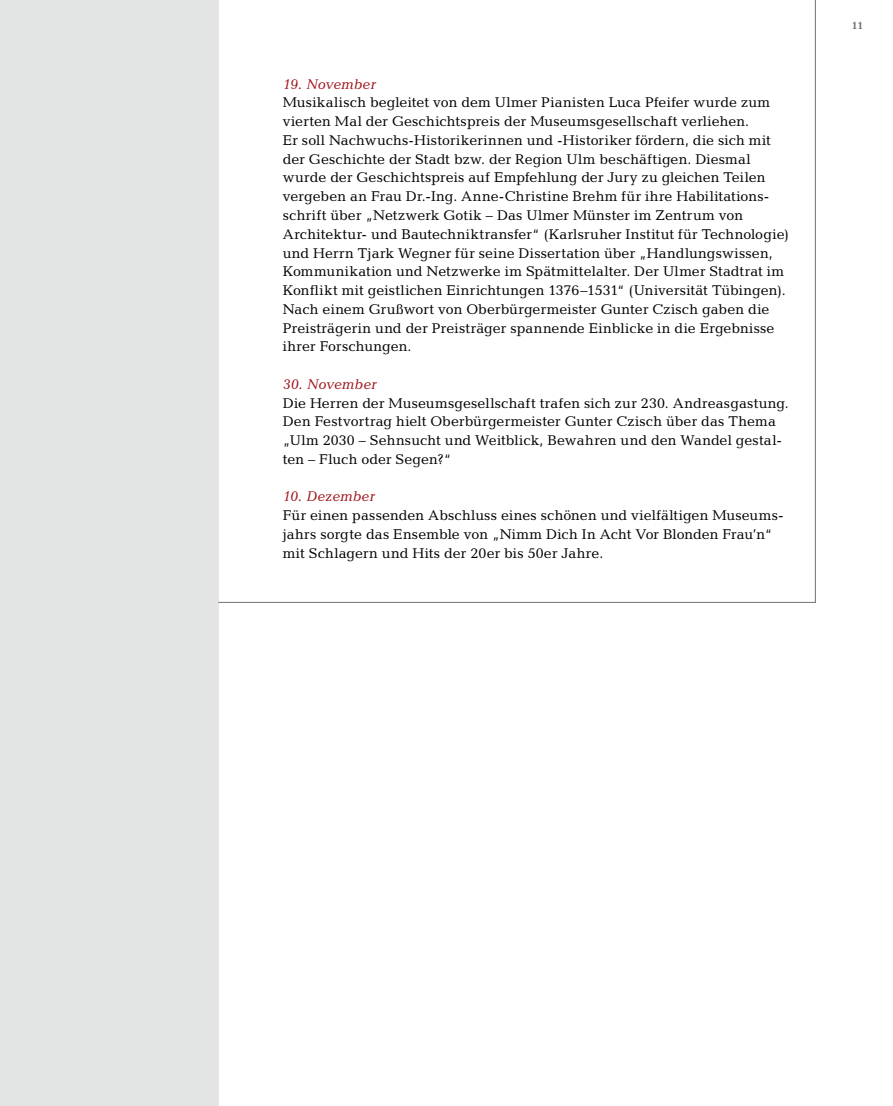
<style>
.page{position:relative;width:893px;height:1106px;background:#fff}
.page>*{position:absolute;margin:0;border:0;box-sizing:border-box;transform-origin:0 0}
.t1{font:14.25px/18.8px "Candida";letter-spacing:.01em;color:#000}
.t2{font:italic 14.25px "Candida";letter-spacing:-.005em;color:#9f131c}
.t3{font:700 10.5px "Candida";color:#707172}
</style>
<div class="page">
<div style="left:0;top:0;width:218px;height:1106px;background:#e3e4e4"></div>
<svg style="left:218px;top:0;width:598px;height:603px"></svg>
<p class="t2" style="left:283px;top:76px;width:95px">19. November</p>
<p class="t1" style="left:283px;top:93px;width:508px">Musikalisch begleitet von dem Ulmer Pianisten Luca Pfeifer wurde zum vierten Mal der Geschichtspreis der Museumsgesellschaft verliehen.<br>Er soll Nachwuchs-Historikerinnen und -Historiker fördern, die sich mit der Geschichte der Stadt bzw. der Region Ulm beschäftigen. Diesmal wurde der Geschichtspreis auf Empfehlung der Jury zu gleichen Teilen vergeben an Frau Dr.-Ing. Anne-Christine Brehm für ihre Habilitations&shy;schrift über „Netzwerk Gotik – Das Ulmer Münster im Zentrum von Architektur- und Bautechniktransfer“ (Karlsruher Institut für Technologie) und Herrn Tjark Wegner für seine Dissertation über „Handlungswissen, Kommunikation und Netzwerke im Spätmittelalter. Der Ulmer Stadtrat im Konflikt mit geistlichen Einrichtungen 1376–1531“ (Universität Tübingen).<br>Nach einem Grußwort von Oberbürgermeister Gunter Czisch gaben die Preisträgerin und der Preisträger spannende Einblicke in die Ergebnisse ihrer Forschungen.</p>
<p class="t2" style="left:283px;top:376px;width:95px">30. November</p>
<p class="t1" style="left:283px;top:393px;width:508px">Die Herren der Museumsgesellschaft trafen sich zur 230. Andreasgastung.<br>Den Festvortrag hielt Oberbürgermeister Gunter Czisch über das Thema „Ulm 2030 – Sehnsucht und Weitblick, Bewahren und den Wandel gestal&shy;ten – Fluch oder Segen?“</p>
<p class="t2" style="left:283px;top:488px;width:94px">10. Dezember</p>
<p class="t1" style="left:283px;top:506px;width:502px">Für einen passenden Abschluss eines schönen und vielfältigen Museums&shy;jahrs sorgte das Ensemble von „Nimm Dich In Acht Vor Blonden Frau’n“ mit Schlagern und Hits der 20er bis 50er Jahre.</p>
<p class="t3" style="left:852px;top:20px;width:13px">11</p>
</div>
